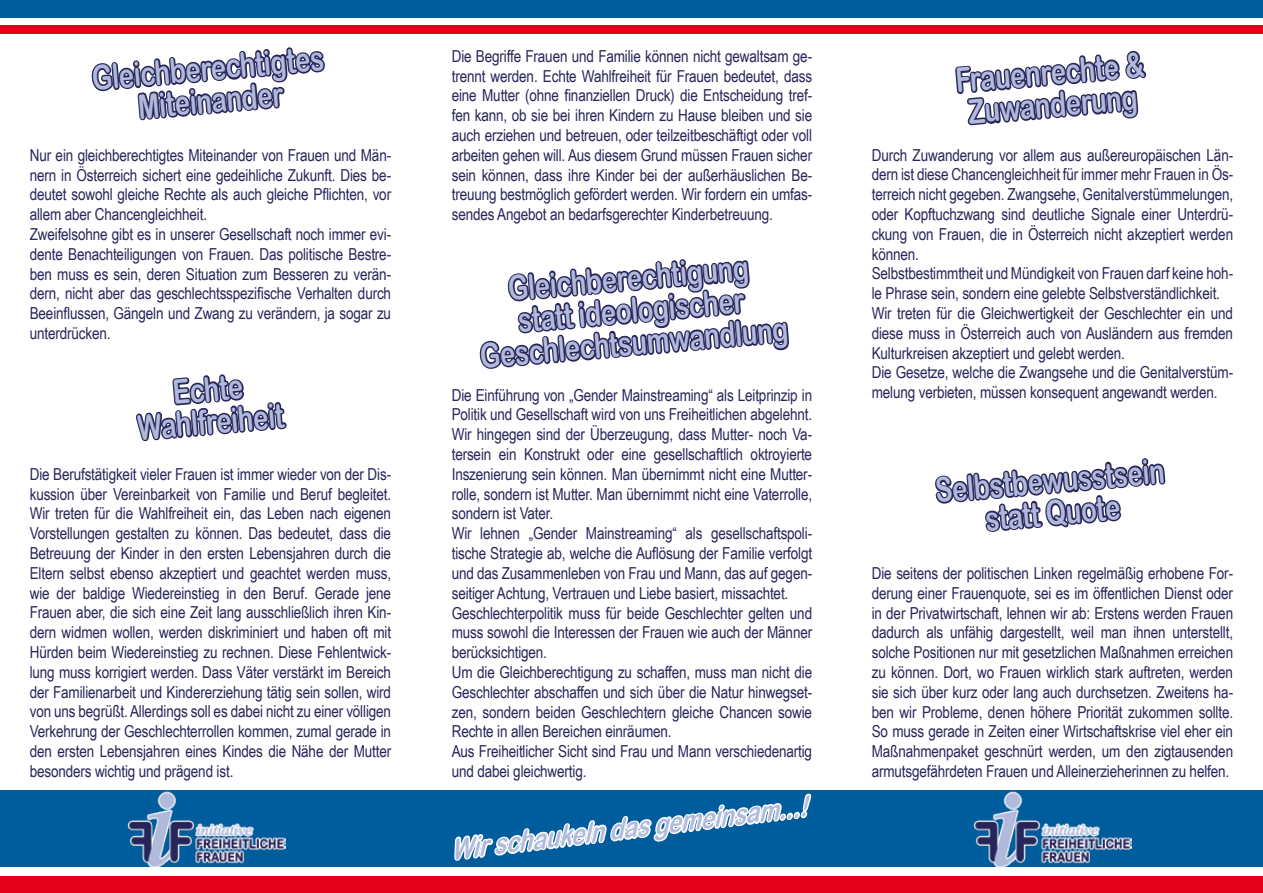
<style>
.page{position:relative;width:1263px;height:893px;background:#fff}
.page>*{position:absolute;margin:0;border:0;box-sizing:border-box;transform-origin:0 0}
.t1{font:33.75px/32.4px "Arial Rounded MT Bold";color:#b1badb;text-align:center;scale:.76 1}
.t2{font:italic 28.05px "Arial Rounded MT Bold";color:#b1badb;scale:.8 1}
.t3{font:16.5px/19.8px "Arial Narrow";letter-spacing:-.01em;color:#28255a}
</style>
<div class="page">
<div style="left:0;top:791px;width:1263px;height:102px;background:#005d9d"></div>
<div style="left:0;top:0;width:1263px;height:17px;background:#005d9d"></div>
<svg style="left:90px;top:17px;width:237px;height:104px"></svg>
<div style="left:0;top:872px;width:1263px;height:21px;background:#e2001a"></div>
<div style="left:0;top:867px;width:1263px;height:9px;background:#fff"></div>
<div style="left:0;top:26px;width:1263px;height:8px;background:#e2001a"></div>
<img style="left:127px;top:791px;width:159px;height:76px">
<svg style="left:453px;top:790px;width:360px;height:71px"></svg>
<svg style="left:135px;top:374px;width:152px;height:68px"></svg>
<svg style="left:953px;top:17px;width:196px;height:109px"></svg>
<svg style="left:479px;top:259px;width:310px;height:110px"></svg>
<svg style="left:935px;top:458px;width:231px;height:74px"></svg>
<img style="left:973px;top:791px;width:159px;height:76px">
<h1 class="t1" style="left:91px;top:62px;width:308px;rotate:-5deg">Gleichberechtigtes<br>Miteinander</h1>
<p class="t3" style="left:30px;top:145px;width:363px">Nur ein gleichberechtigtes Miteinander von Frauen und Män&shy;nern in Österreich sichert eine gedeihliche Zukunft. Dies be&shy;deutet sowohl gleiche Rechte als auch gleiche Pflichten, vor allem aber Chancengleichheit.<br>Zweifelsohne gibt es in unserer Gesellschaft noch immer evi&shy;dente Benachteiligungen von Frauen. Das politische Bestre&shy;ben muss es sein, deren Situation zum Besseren zu verän&shy;dern, nicht aber das geschlechtsspezifische Verhalten durch Beeinflussen, Gängeln und Zwang zu verändern, ja sogar zu unterdrücken.</p>
<h1 class="t1" style="left:134px;top:379px;width:194px;rotate:-5deg">Echte<br>Wahlfreiheit</h1>
<p class="t3" style="left:30px;top:463px;width:363px;text-align:justify">Die Berufstätigkeit vieler Frauen ist immer wieder von der Dis&shy;kussion über Vereinbarkeit von Familie und Beruf begleitet.<br>Wir treten für die Wahlfreiheit ein, das Leben nach eigenen Vorstellungen gestalten zu können. Das bedeutet, dass die Betreuung der Kinder in den ersten Lebensjahren durch die Eltern selbst ebenso akzeptiert und geachtet werden muss, wie der baldige Wiedereinstieg in den Beruf. Gerade jene Frauen aber, die sich eine Zeit lang ausschließlich ihren Kin&shy;dern widmen wollen, werden diskriminiert und haben oft mit Hürden beim Wiedereinstieg zu rechnen. Diese Fehlentwick&shy;lung muss korrigiert werden. Dass Väter verstärkt im Bereich der Familienarbeit und Kindererziehung tätig sein sollen, wird von uns begrüßt. Allerdings soll es dabei nicht zu einer völligen Verkehrung der Geschlechterrollen kommen, zumal gerade in den ersten Lebensjahren eines Kindes die Nähe der Mutter besonders wichtig und prägend ist.</p>
<p class="t3" style="left:452px;top:45px;width:362px;text-align:justify">Die Begriffe Frauen und Familie können nicht gewaltsam ge&shy;trennt werden. Echte Wahlfreiheit für Frauen bedeutet, dass eine Mutter (ohne finanziellen Druck) die Entscheidung tref&shy;fen kann, ob sie bei ihren Kindern zu Hause bleiben und sie auch erziehen und betreuen, oder teilzeitbeschäftigt oder voll arbeiten gehen will. Aus diesem Grund müssen Frauen sicher sein können, dass ihre Kinder bei der außerhäuslichen Be&shy;treuung bestmöglich gefördert werden. Wir fordern ein umfas&shy;sendes Angebot an bedarfsgerechter Kinderbetreuung.</p>
<h1 class="t1" style="left:473px;top:275px;width:408px;rotate:-5deg">Gleichberechtigung<br>statt ideologischer<br>Geschlechtsumwandlung</h1>
<h1 class="t1" style="left:954px;top:64px;width:251px;text-align:left;rotate:-5deg">Frauenrechte &amp;<br>Zuwanderung</h1>
<p class="t3" style="left:872px;top:144px;width:363px">Durch Zuwanderung vor allem aus außereuropäischen Län&shy;dern ist diese Chancengleichheit für immer mehr Frauen in Ös&shy;terreich nicht gegeben. Zwangsehe, Genitalverstümmelungen, oder Kopftuchzwang sind deutliche Signale einer Unterdrü&shy;ckung von Frauen, die in Österreich nicht akzeptiert werden können.<br>Selbstbestimmtheit und Mündigkeit von Frauen darf keine hoh&shy;le Phrase sein, sondern eine gelebte Selbstverständlichkeit.<br>Wir treten für die Gleichwertigkeit der Geschlechter ein und diese muss in Österreich auch von Ausländern aus fremden Kulturkreisen akzeptiert und gelebt werden.<br>Die Gesetze, welche die Zwangsehe und die Genitalverstüm-</p>
<p class="t3" style="left:452px;top:384px;width:362px">Die Einführung von „Gender Mainstreaming“ als Leitprinzip in</p>
<p class="t3" style="left:872px;top:382px;width:347px">melung verbieten, müssen konsequent angewandt werden.</p>
<p class="t3" style="left:452px;top:404px;width:362px">Politik und Gesellschaft wird von uns Freiheitlichen abgelehnt.<br>Wir hingegen sind der Überzeugung, dass Mutter- noch Va&shy;tersein ein Konstrukt oder eine gesellschaftlich oktroyierte Inszenierung sein können. Man übernimmt nicht eine Mutter&shy;rolle, sondern ist Mutter. Man übernimmt nicht eine Vaterrolle, sondern ist Vater.<br>Wir lehnen „Gender Mainstreaming“ als gesellschaftspoli&shy;tische Strategie ab, welche die Auflösung der Familie verfolgt und das Zusammenleben von Frau und Mann, das auf gegen&shy;seitiger Achtung, Vertrauen und Liebe basiert, missachtet.<br>Geschlechterpolitik muss für beide Geschlechter gelten und muss sowohl die Interessen der Frauen wie auch der Männer berücksichtigen.<br>Um die Gleichberechtigung zu schaffen, muss man nicht die Geschlechter abschaffen und sich über die Natur hinwegset&shy;zen, sondern beiden Geschlechtern gleiche Chancen sowie Rechte in allen Bereichen einräumen.<br>Aus Freiheitlicher Sicht sind Frau und Mann verschiedenartig und dabei gleichwertig.</p>
<h1 class="t1" style="left:934px;top:474px;width:304px;rotate:-5deg">Selbstbewusstsein statt Quote</h1>
<p class="t3" style="left:872px;top:563px;width:363px;text-align:justify">Die seitens der politischen Linken regelmäßig erhobene For&shy;derung einer Frauenquote, sei es im öffentlichen Dienst oder in der Privatwirtschaft, lehnen wir ab: Erstens werden Frauen dadurch als unfähig dargestellt, weil man ihnen unterstellt, solche Positionen nur mit gesetzlichen Maßnahmen erreichen zu können. Dort, wo Frauen wirklich stark auftreten, werden sie sich über kurz oder lang auch durchsetzen. Zweitens ha&shy;ben wir Probleme, denen höhere Priorität zukommen sollte.<br>So muss gerade in Zeiten einer Wirtschaftskrise viel eher ein Maßnahmenpaket geschnürt werden, um den zigtausenden armutsgefährdeten Frauen und Alleinerzieherinnen zu helfen.</p>
<h2 class="t2" style="left:448px;top:833px;width:449px;rotate:-7deg">Wir schaukeln das gemeinsam...!</h2>
</div>
